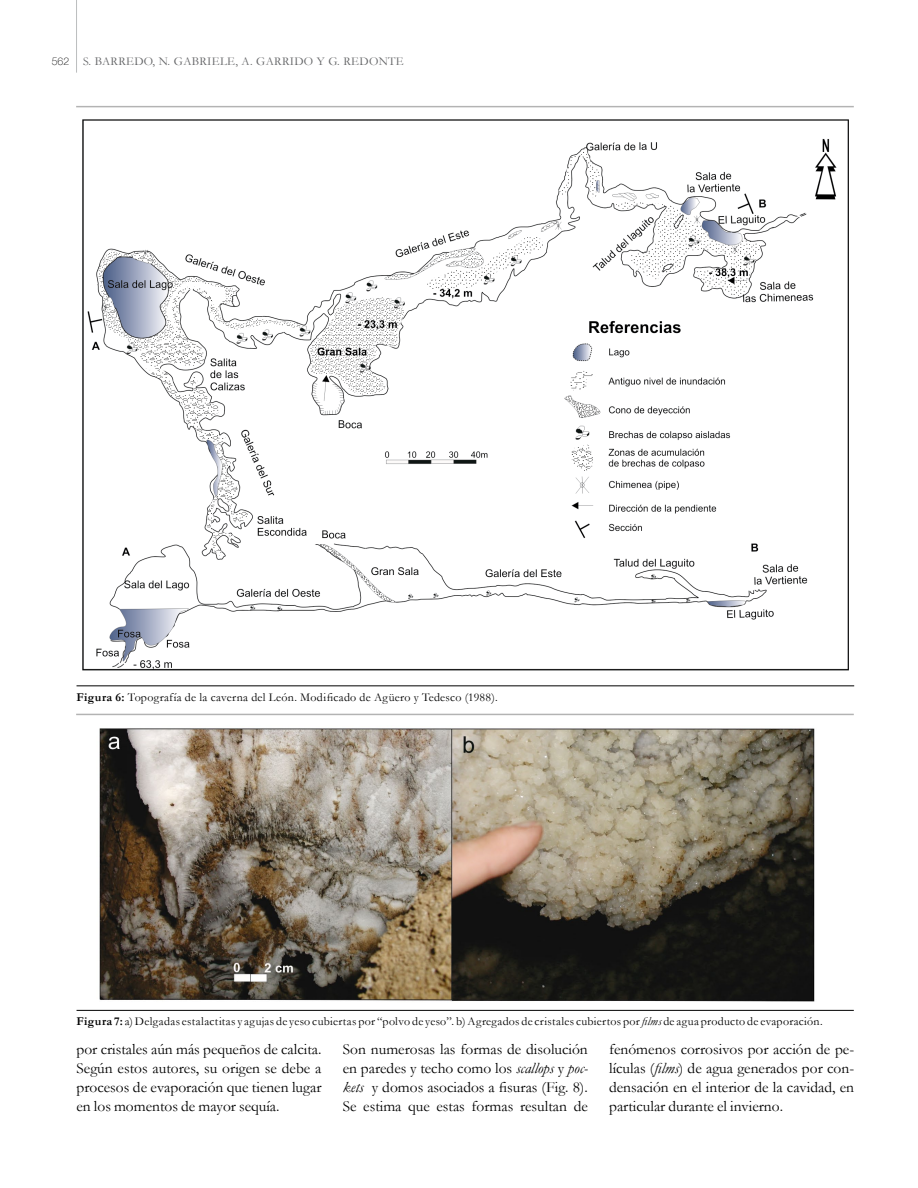
<style>
.page{position:relative;width:918px;height:1188px;background:#fff}
.page>*{position:absolute;margin:0;border:0;box-sizing:border-box;transform-origin:0 0}
.t1{font:15.45px/18.9px "Garamond";color:#000;text-align:justify}
.t2{font:12px "Garamond";letter-spacing:.025em;color:#000}
.t3{font:12px "Garamond";letter-spacing:.025em;color:#646567}
.s1{font-family:"Helvetica Neue";font-weight:100;font-size:10.5px;color:#000}
.s2{font-weight:700}
.s3{font-style:italic}
</style>
<div class="page">
<hr style="left:76px;top:0;width:1px;height:73px;background:#bbbdbe">
<img style="left:82px;top:119px;width:767px;height:552px">
<hr style="left:77px;top:686px;width:777px;height:1px;background:#000">
<hr style="left:76px;top:106px;width:778px;height:1px;background:#000">
<hr style="left:76px;top:714px;width:778px;height:1px;background:#000">
<img style="left:99px;top:728px;width:716px;height:274px">
<hr style="left:77px;top:1010px;width:777px;height:1px;background:#000">
<p class="t3" style="left:52px;top:53px;width:60px"><span class="s1">562</span> S. Barredo</p>
<p class="t3" style="left:153px;top:53px;width:40px">, n. Gabriele</p>
<p class="t3" style="left:235px;top:53px;width:40px">, a. Garrido</p>
<p class="t3" style="left:317px;top:53px;width:45px">y g. Redonte</p>
<p class="t2" style="left:77px;top:689px;width:423px"><span class="s2">Figura 6:</span> Topografía de la caverna del León. Modificado de Agüero y Tedesco (1988).</p>
<p class="t2" style="left:77px;top:1014px;width:748px"><span class="s2">Figura 7:</span> a) Delgadas estalactitas y agujas de yeso cubiertas por “polvo de yeso”. b) Agregados de cristales cubiertos por <span class="s3">films</span> de agua producto de evaporación.</p>
<p class="t1" style="left:77px;top:1039px;width:247px">por cristales aún más pequeños de calcita.<br>Según estos autores, su origen se debe a procesos de evaporación que tienen lugar en los momentos de mayor sequía.</p>
<p class="t1" style="left:343px;top:1039px;width:247px">Son numerosas las formas de disolución en paredes y techo como los <span class="s3">scallops</span> y <span class="s3">poc&shy;kets</span> y domos asociados a fisuras (Fig. 8).<br>Se estima que estas formas resultan de</p>
<p class="t1" style="left:609px;top:1039px;width:247px">fenómenos corrosivos por acción de pe&shy;lículas (<span class="s3">films</span>) de agua generados por con&shy;densación en el interior de la cavidad, en particular durante el invierno.</p>
</div>
